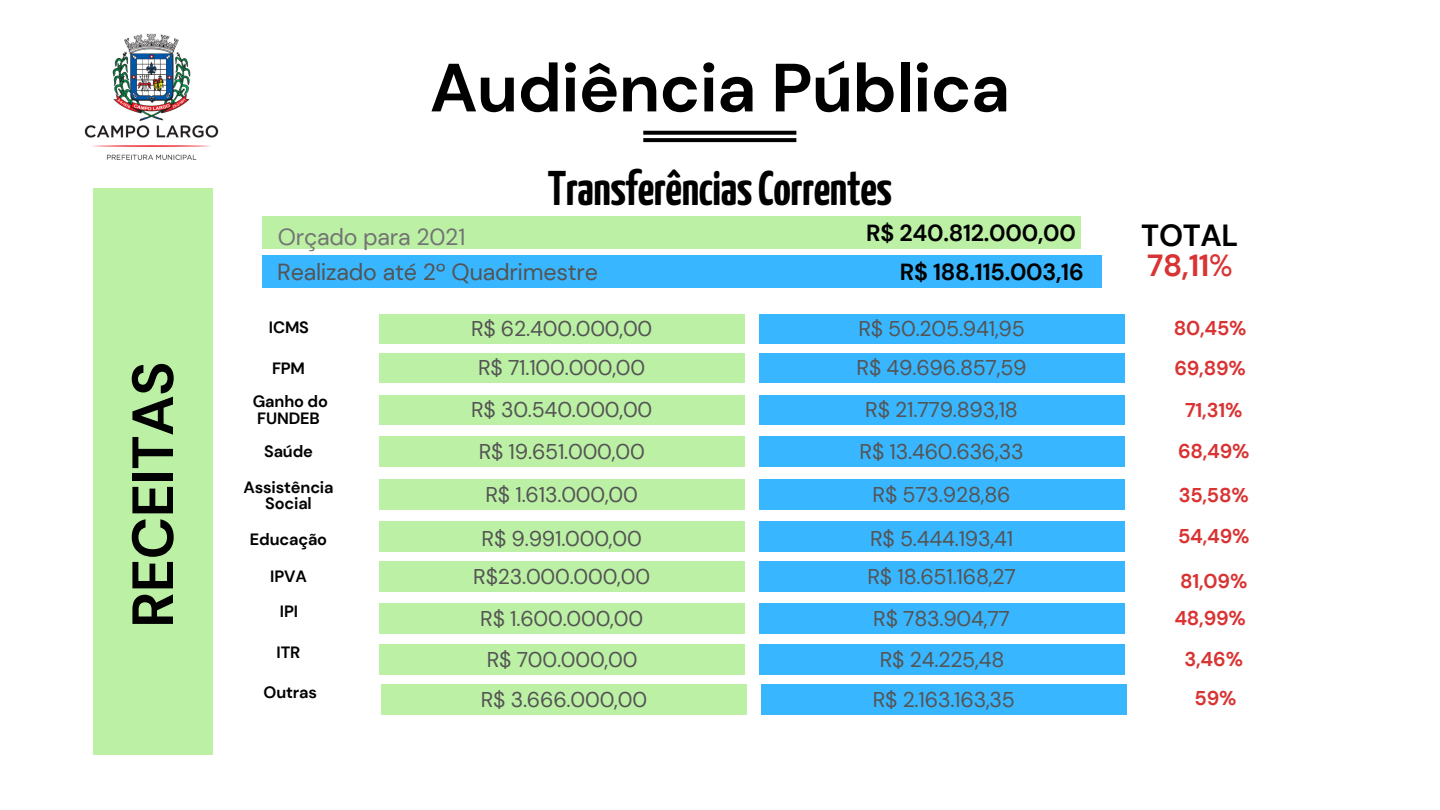
<style>
.page{position:relative;width:1440px;height:810px;background:#fff}
.page>*{position:absolute;margin:0;border:0;box-sizing:border-box;transform-origin:0 0}
.t1{font:700 68.1px "DM Sans";letter-spacing:-.01em;color:#000}
.t2{font:700 58px "DM Sans";letter-spacing:-.01em;color:#000}
.t3{font:700 48.5px "Yanone Kaffeesatz";letter-spacing:-.01em;color:#000}
.t4{font:700 30.5px "DM Sans";color:#d93333}
.t5{font:700 30.5px "DM Sans";letter-spacing:-.01em;color:#000}
.t6{font:700 23.2px "DM Sans";letter-spacing:-.01em;color:#000}
.t7{font:23.2px "DM Sans";letter-spacing:-.01em;color:#545454}
.t8{font:23.2px "DM Sans";letter-spacing:-.01em;color:#737373}
.t9{font:21.3px "DM Sans";letter-spacing:-.01em;color:#545454}
.t10{font:700 19.9px "DM Sans";letter-spacing:-.01em;color:#d93333}
.t11{font:700 16.3px/16.3px "DM Sans";letter-spacing:-.01em;color:#000}
.s1{font-weight:400}
</style>
<div class="page">
<div style="left:94px;top:188px;width:119px;height:567px;background:#bcf1a5"></div>
<img style="left:84px;top:33px;width:135px;height:127px">
<svg style="left:643px;top:131px;width:153px;height:11px"></svg>
<div style="left:262px;top:216px;width:818px;height:33px;background:#bcf1a5"></div>
<div style="left:262px;top:255px;width:839px;height:33px;background:#38b6ff"></div>
<div style="left:759px;top:314px;width:365px;height:30px;background:#38b6ff"></div>
<div style="left:379px;top:314px;width:365px;height:30px;background:#bcf1a5"></div>
<div style="left:759px;top:353px;width:365px;height:30px;background:#38b6ff"></div>
<div style="left:379px;top:353px;width:365px;height:30px;background:#bcf1a5"></div>
<div style="left:759px;top:395px;width:365px;height:30px;background:#38b6ff"></div>
<div style="left:379px;top:395px;width:365px;height:30px;background:#bcf1a5"></div>
<div style="left:759px;top:436px;width:365px;height:31px;background:#38b6ff"></div>
<div style="left:379px;top:436px;width:365px;height:31px;background:#bcf1a5"></div>
<div style="left:759px;top:480px;width:365px;height:30px;background:#38b6ff"></div>
<div style="left:379px;top:480px;width:365px;height:30px;background:#bcf1a5"></div>
<div style="left:759px;top:521px;width:365px;height:31px;background:#38b6ff"></div>
<div style="left:379px;top:521px;width:365px;height:31px;background:#bcf1a5"></div>
<div style="left:759px;top:562px;width:365px;height:30px;background:#38b6ff"></div>
<div style="left:379px;top:562px;width:365px;height:30px;background:#bcf1a5"></div>
<div style="left:760px;top:603px;width:365px;height:31px;background:#38b6ff"></div>
<div style="left:380px;top:603px;width:365px;height:31px;background:#bcf1a5"></div>
<div style="left:760px;top:645px;width:365px;height:30px;background:#38b6ff"></div>
<div style="left:380px;top:645px;width:365px;height:30px;background:#bcf1a5"></div>
<div style="left:761px;top:684px;width:365px;height:30px;background:#38b6ff"></div>
<div style="left:381px;top:684px;width:366px;height:30px;background:#bcf1a5"></div>
<p class="t2" style="left:115px;top:628px;width:268px;rotate:-90deg">RECEITAS</p>
<p class="t1" style="left:430px;top:44px;width:582px">Audiência Pública</p>
<p class="t3" style="left:548px;top:169px;width:346px">TransferênciasCorrentes</p>
<p class="t8" style="left:278px;top:222px;width:189px">Orçado para 2021</p>
<p class="t7" style="left:277px;top:257px;width:322px">Realizado até 2º Quadrimestre</p>
<p class="t6" style="left:866px;top:218px;width:211px">R$ 240.812.000,00</p>
<p class="t6" style="left:900px;top:257px;width:185px">R$ 188.115.003,16</p>
<p class="t5" style="left:1141px;top:216px;width:99px">TOTAL</p>
<p class="t4" style="left:1147px;top:246px;width:87px">78,11<span class="s1">%</span></p>
<p class="t11" style="left:269px;top:320px;width:42px">ICMS</p>
<p class="t9" style="left:471px;top:315px;width:183px">R$ 62.400.000,00</p>
<p class="t9" style="left:858px;top:315px;width:168px">R$ 50.205.941,95</p>
<p class="t10" style="left:1174px;top:315px;width:74px">80,45%</p>
<p class="t11" style="left:272px;top:360px;width:35px">FPM</p>
<p class="t9" style="left:478px;top:354px;width:169px">R$ 71.100.000,00</p>
<p class="t9" style="left:857px;top:354px;width:171px">R$ 49.696.857,59</p>
<p class="t10" style="left:1174px;top:355px;width:73px">69,89%</p>
<p class="t11" style="left:253px;top:394px;width:77px">Ganho do<br>FUNDEB</p>
<p class="t9" style="left:471px;top:396px;width:183px">R$ 30.540.000,00</p>
<p class="t9" style="left:865px;top:396px;width:154px">R$ 21.779.893,18</p>
<p class="t10" style="left:1185px;top:397px;width:59px">71,31%</p>
<p class="t11" style="left:264px;top:443px;width:50px">Saúde</p>
<p class="t9" style="left:479px;top:438px;width:168px">R$ 19.651.000,00</p>
<p class="t9" style="left:860px;top:438px;width:165px">R$ 13.460.636,33</p>
<p class="t10" style="left:1178px;top:439px;width:73px">68,49%</p>
<p class="t11" style="left:243px;top:479px;width:92px;text-align:center">Assistência<br>Social</p>
<p class="t9" style="left:486px;top:481px;width:154px">R$ 1.613.000,00</p>
<p class="t9" style="left:873px;top:481px;width:139px">R$ 573.928,86</p>
<p class="t10" style="left:1179px;top:483px;width:72px">35,58%</p>
<p class="t11" style="left:250px;top:531px;width:79px">Educação</p>
<p class="t9" style="left:482px;top:525px;width:162px">R$ 9.991.000,00</p>
<p class="t9" style="left:870px;top:525px;width:145px">R$ 5.444.193,41</p>
<p class="t10" style="left:1178px;top:524px;width:73px">54,49%</p>
<p class="t11" style="left:270px;top:568px;width:38px">IPVA</p>
<p class="t9" style="left:473px;top:563px;width:178px">R$23.000.000,00</p>
<p class="t9" style="left:868px;top:563px;width:150px">R$ 18.651.168,27</p>
<p class="t10" style="left:1180px;top:568px;width:69px">81,09%</p>
<p class="t11" style="left:280px;top:604px;width:20px">IPI</p>
<p class="t9" style="left:480px;top:605px;width:164px">R$ 1.600.000,00</p>
<p class="t9" style="left:873px;top:605px;width:138px">R$ 783.904,77</p>
<p class="t10" style="left:1174px;top:605px;width:73px">48,99%</p>
<p class="t11" style="left:277px;top:645px;width:25px">ITR</p>
<p class="t9" style="left:487px;top:646px;width:152px">R$ 700.000,00</p>
<p class="t9" style="left:880px;top:646px;width:126px">R$ 24.225,48</p>
<p class="t10" style="left:1185px;top:646px;width:60px">3,46%</p>
<p class="t11" style="left:264px;top:684px;width:55px">Outras</p>
<p class="t9" style="left:481px;top:685px;width:168px">R$ 3.666.000,00</p>
<p class="t9" style="left:873px;top:685px;width:144px">R$ 2.163.163,35</p>
<p class="t10" style="left:1195px;top:685px;width:43px">59%</p>
</div>
